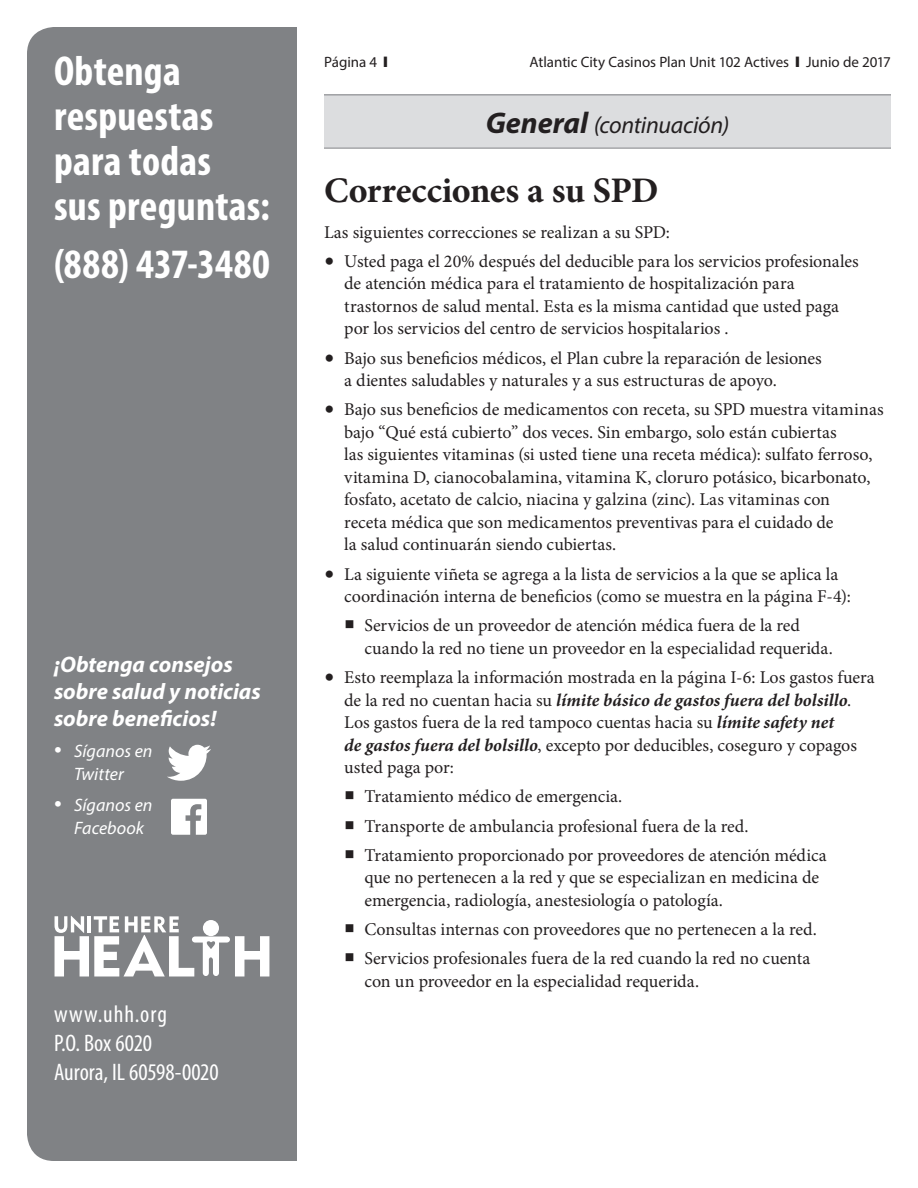
<style>
.page{position:relative;width:918px;height:1188px;background:#fff}
.page>*{position:absolute;margin:0;border:0;box-sizing:border-box;transform-origin:0 0}
.t1{font:700 condensed 42px/45px "Myriad Pro";letter-spacing:.005em;color:#fff}
.t2{font:700 36px "Minion Pro";letter-spacing:-.015em;color:#231f20}
.t3{font:condensed 24px/29.2px "Myriad Pro";color:#fff}
.t4{font:italic 24px "Myriad Pro";letter-spacing:-.01em;color:#231f20}
.t5{font:italic 700 22.5px/27px "Myriad Pro";color:#fff}
.t6{font:18px/22.5px "Minion Pro";letter-spacing:-.005em;color:#231f20}
.t7{font:italic 18px/22.5px "Myriad Pro";color:#fff;text-align:center}
.t8{font:15px "Myriad Pro";letter-spacing:-.005em;color:#231f20}
.s1{font-size:27px}
.s2{font-weight:700;font-size:30px}
.s3{font-weight:700;font-style:italic}
</style>
<div class="page">
<div style="left:27px;top:27px;width:270px;height:1134px;background:#808285"></div>
<svg style="left:55px;top:916px;width:214px;height:60px"></svg>
<svg style="left:167px;top:745px;width:44px;height:36px"></svg>
<svg style="left:171px;top:799px;width:36px;height:36px"></svg>
<div style="left:324px;top:94px;width:567px;height:54px;background:#dcdddf"></div>
<hr style="left:324px;top:94px;width:567px;height:1px;background:#808285">
<hr style="left:324px;top:148px;width:567px;height:1px;background:#808285">
<h1 class="t1" style="left:54px;top:47px;width:217px">Obtenga respuestas para todas<br>sus preguntas:</h1>
<h1 class="t1" style="left:54px;top:241px;width:217px">(888) 437-3480</h1>
<p class="t5" style="left:54px;top:650px;width:208px">¡Obtenga consejos sobre salud y noticias sobre beneficios!</p>
<p class="t7" style="left:54px;top:740px;width:100px"><span class="s1">•</span> Síganos en<br>Twitter</p>
<p class="t7" style="left:74px;top:794px;width:80px;text-align:left;text-indent:-20px"><span class="s1">•</span> Síganos en<br>Facebook</p>
<h3 class="t3" style="left:54px;top:999px;width:166px">www.uhh.org<br>P.O. Box 6020<br>Aurora, IL 60598-0020</h3>
<p class="t8" style="left:324px;top:53px;width:65px">Página 4 ❙</p>
<p class="t8" style="left:530px;top:53px;width:363px">Atlantic City Casinos Plan Unit 102 Actives ❙ Junio de 2017</p>
<h3 class="t4" style="left:486px;top:110px;width:245px"><span class="s2">General</span> (continuación)</h3>
<h2 class="t2" style="left:324px;top:165px;width:336px">Correcciones a su SPD</h2>
<p class="t6" style="left:324px;top:221px;width:347px">Las siguientes correcciones se realizan a su SPD:</p>
<p class="t6" style="left:344px;top:250px;width:516px;text-indent:-20px"><span class="s1">•</span> Usted paga el 20% después del deducible para los servicios profesionales de atención médica para el tratamiento de hospitalización para trastornos de salud mental. Esta es la misma cantidad que usted paga por los servicios del centro de servicios hospitalarios .</p>
<p class="t6" style="left:344px;top:347px;width:479px;text-indent:-20px"><span class="s1">•</span> Bajo sus beneficios médicos, el Plan cubre la reparación de lesiones a dientes saludables y naturales y a sus estructuras de apoyo.</p>
<p class="t6" style="left:344px;top:399px;width:541px;text-indent:-20px"><span class="s1">•</span> Bajo sus beneficios de medicamentos con receta, su SPD muestra vitaminas bajo “Qué está cubierto” dos veces. Sin embargo, solo están cubiertas<br>las siguientes vitaminas (si usted tiene una receta médica): sulfato ferroso, vitamina D, cianocobalamina, vitamina K, cloruro potásico, bicarbonato, fosfato, acetato de calcio, niacina y galzina (zinc). Las vitaminas con<br>receta médica que son medicamentos preventivas para el cuidado de<br>la salud continuarán siendo cubiertas.</p>
<p class="t6" style="left:344px;top:563px;width:508px;text-indent:-20px"><span class="s1">•</span> La siguiente viñeta se agrega a la lista de servicios a la que se aplica la coordinación interna de beneficios (como se muestra en la página F-4):</p>
<p class="t6" style="left:364px;top:615px;width:470px;text-indent:-20px"><span class="s1">■</span> Servicios de un proveedor de atención médica fuera de la red cuando la red no tiene un proveedor en la especialidad requerida.</p>
<p class="t6" style="left:344px;top:666px;width:532px;text-indent:-20px"><span class="s1">•</span> Esto reemplaza la información mostrada en la página I-6: Los gastos fuera de la red no cuentan hacia su <span class="s3">límite básico de gastos fuera del bolsillo</span>.<br>Los gastos fuera de la red tampoco cuentas hacia su <span class="s3">límite safety net<br>de gastos fuera del bolsillo</span>, excepto por deducibles, coseguro y copagos usted paga por:</p>
<p class="t6" style="left:344px;top:786px;width:280px"><span class="s1">■</span> Tratamiento médico de emergencia.</p>
<p class="t6" style="left:344px;top:815px;width:406px"><span class="s1">■</span> Transporte de ambulancia profesional fuera de la red.</p>
<p class="t6" style="left:364px;top:844px;width:464px;text-indent:-20px"><span class="s1">■</span> Tratamiento proporcionado por proveedores de atención médica que no pertenecen a la red y que se especializan en medicina de emergencia, radiología, anestesiología o patología.</p>
<p class="t6" style="left:344px;top:918px;width:474px"><span class="s1">■</span> Consultas internas con proveedores que no pertenecen a la red.</p>
<p class="t6" style="left:364px;top:948px;width:447px;text-indent:-20px"><span class="s1">■</span> Servicios profesionales fuera de la red cuando la red no cuenta con un proveedor en la especialidad requerida.</p>
</div>
